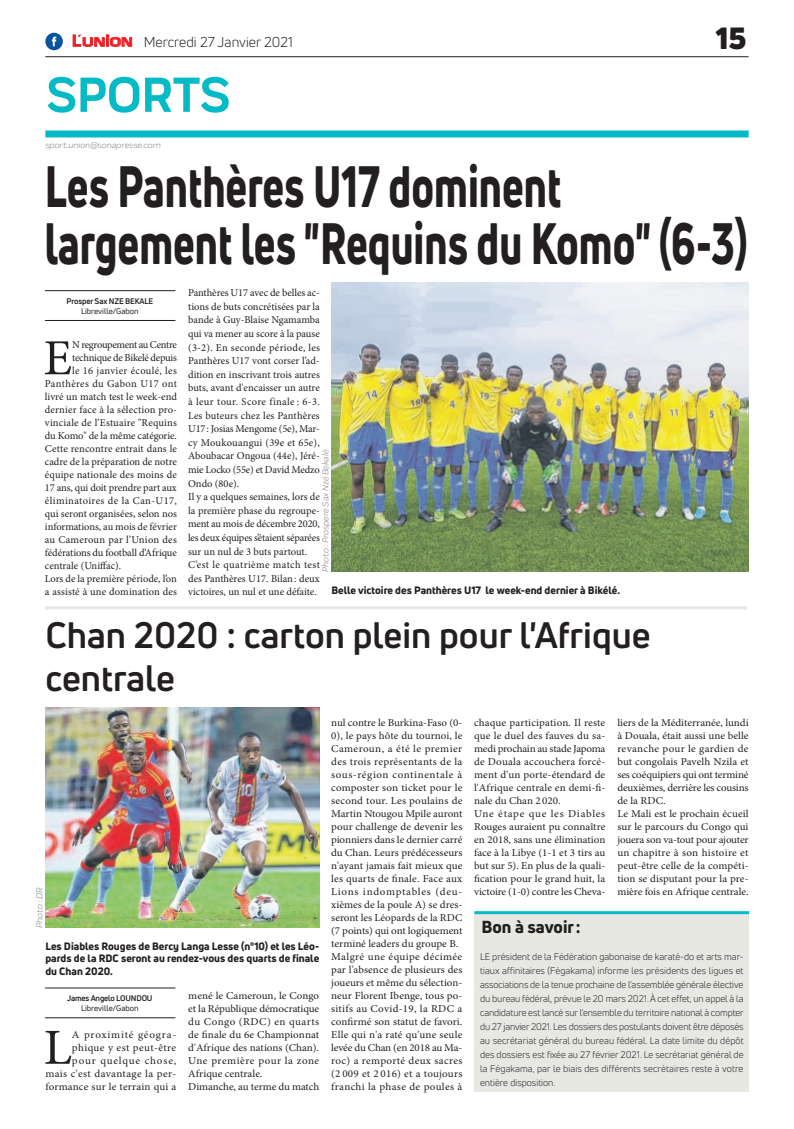
<style>
.page{position:relative;width:794px;height:1129px;background:#fff}
.page>*{position:absolute;margin:0;border:0;box-sizing:border-box;transform-origin:0 0}
.t1{font:800 57px/57px "Uni Neue";color:#231f20;scale:.72 1}
.t2{font:700 51px "Praktika";color:#03bac6}
.t3{font:50.5px "Minion Pro";color:#231f20}
.t4{font:50.5px "Minion Pro";color:#231f20;scale:1.05 1}
.t5{font:700 36px/43.2px "Uni Neue";color:#231f20}
.t6{font:900 30px "Uni Neue";color:#231f20}
.t7{font:800 17px "Uni Neue";color:#231f20}
.t8{font:14px "Uni Neue";color:#231f20}
.t9{font:10.5px/13px "Minion Pro";color:#231f20;scale:1.05 1}
.t10{font:10.5px/13.6px "Minion Pro";color:#231f20}
.t11{font:800 10.5px/12.6px "Uni Neue";color:#231f20;text-align:justify}
.t12{font:10.5px/13px "Minion Pro";letter-spacing:.035em;color:#231f20;text-align:right;scale:1.05 1}
.t13{font:10.5px "Minion Pro";letter-spacing:.025em;color:#231f20}
.t14{font:10.5px "Minion Pro";letter-spacing:.04em;color:#231f20}
.t15{font:10.5px "Minion Pro";letter-spacing:-.025em;color:#231f20}
.t16{font:10.5px "Minion Pro";letter-spacing:-.035em;color:#231f20}
.t17{font:10.5px "Minion Pro";letter-spacing:.03em;color:#231f20}
.t18{font:9.5px/14px "Uni Neue";color:#231f20;text-align:justify}
.t19{font:italic 9px "Praktika";color:#818386}
.t20{font:700 8px "Uni Neue";letter-spacing:-.02em;color:#231f20}
.t21{font:8px "Uni Neue";color:#231f20}
.s1{font-family:"Eurostile";font-weight:600;font-size:15px;color:#ee1d23}
.s2{font-family:"Eurostile";font-weight:600;font-size:11.4px;color:#ee1d23}
</style>
<div class="page">
<hr style="left:45px;top:56px;width:703px;height:1px;background:#231f20">
<div style="left:45px;top:130px;width:703px;height:7px;background:#03bac6"></div>
<svg style="left:72px;top:34px;width:60px;height:13px"></svg>
<div style="left:45px;top:33px;width:18px;height:17px;background:#08549e;border-radius:50%"></div>
<svg style="left:52px;top:37px;width:4px;height:9px"></svg>
<hr style="left:45px;top:320px;width:130px;height:1px;background:#231f20">
<hr style="left:45px;top:290px;width:130px;height:1px;background:#231f20">
<hr style="left:45px;top:1017px;width:130px;height:1px;background:#231f20">
<hr style="left:45px;top:987px;width:130px;height:1px;background:#231f20">
<div style="left:474px;top:914px;width:275px;height:177px;background:#e7e8e2"></div>
<hr style="left:474px;top:911px;width:275px;height:3px;background:#03bac6">
<img style="left:45px;top:707px;width:274px;height:220px">
<img style="left:331px;top:282px;width:417px;height:289px">
<hr style="left:45px;top:606px;width:702px;height:3px;background:#e7e8e2">
<h3 class="t8" style="left:72px;top:33px;width:222px"><span class="s1">L</span><span class="s2">UNION</span> Mercredi 27 Janvier 2021</h3>
<h2 class="t2" style="left:46px;top:54px;width:185px">SPORTS</h2>
<p class="t19" style="left:45px;top:139px;width:117px">sport.union@sonapresse.com</p>
<h3 class="t6" style="left:716px;top:17px;width:32px">15</h3>
<h1 class="t1" style="left:45px;top:157px;width:977px">Les Panthères U17 dominent largement les "Requins du Komo" (6-3)</h1>
<p class="t20" style="left:66px;top:295px;width:88px">Prosper Sax NZE BEKALE</p>
<p class="t21" style="left:81px;top:306px;width:59px">Libreville/Gabon</p>
<p class="t10" style="left:188px;top:286px;width:133px">Panthères U17 avec de belles ac&shy;tions de buts concrétisées par la bande à Guy-Blaise Ngamamba qui va mener au score à la pause (3-2). En seconde période, les<br>Panthères U17 vont corser l’ad&shy;dition en inscrivant trois autres buts, avant d'encaisser un autre à leur tour. Score finale : 6-3.<br>Les buteurs chez les Panthères<br>U17: Josias Mengome (5e), Mar&shy;cy Moukouangui (39e et 65e),<br>Aboubacar Ongoua (44e), Jéré&shy;mie Locko (55e) et David Medzo<br>Ondo (80e).<br>Il y a quelques semaines, lors de la première phase du regroupe&shy;ment au mois de décembre 2020, les deux équipes s’étaient séparées sur un nul de 3 buts partout.<br>C’est le quatrième match test des Panthères U17. Bilan: deux victoires, un nul et une défaite.</p>
<h3 class="t3" style="left:43px;top:324px;width:30px">E</h3>
<p class="t16" style="left:72px;top:338px;width:106px">N regroupement au Centre</p>
<p class="t15" style="left:72px;top:351px;width:106px">technique de Bikelé depuis</p>
<p class="t17" style="left:72px;top:364px;width:106px">le 16 janvier écoulé, les</p>
<p class="t13" style="left:45px;top:377px;width:133px">Panthères du Gabon U17 ont</p>
<p class="t10" style="left:45px;top:390px;width:133px">livré un match test le week-end</p>
<p class="t10" style="left:45px;top:403px;width:133px">dernier face à la sélection pro-</p>
<p class="t10" style="left:45px;top:416px;width:133px">vinciale de l’Estuaire "Requins</p>
<p class="t10" style="left:45px;top:429px;width:133px">du Komo" de la même catégorie.</p>
<p class="t10" style="left:45px;top:442px;width:133px">Cette rencontre entrait dans le</p>
<p class="t10" style="left:45px;top:455px;width:133px">cadre de la préparation de notre</p>
<p class="t10" style="left:45px;top:468px;width:133px">équipe nationale des moins de</p>
<p class="t10" style="left:45px;top:481px;width:133px">17 ans, qui doit prendre part aux</p>
<p class="t14" style="left:45px;top:494px;width:133px">éliminatoires de la Can-U17,</p>
<p class="t10" style="left:45px;top:507px;width:133px">qui seront organisées, selon nos</p>
<p class="t10" style="left:45px;top:520px;width:133px">informations, au mois de février</p>
<p class="t13" style="left:45px;top:533px;width:133px">au Cameroun par l’Union des</p>
<p class="t10" style="left:45px;top:546px;width:133px">fédérations du football d’Afrique</p>
<p class="t10" style="left:45px;top:559px;width:78px">centrale (Uniffac).</p>
<p class="t10" style="left:45px;top:572px;width:133px">Lors de la première période, l’on</p>
<p class="t10" style="left:45px;top:585px;width:133px">a assisté à une domination des</p>
<p class="t19" style="left:319px;top:571px;width:123px;rotate:-90deg">Photo : Prospere Sax Nzé Bekalé</p>
<p class="t11" style="left:331px;top:583px;width:290px">Belle victoire des Panthères U17 le week-end dernier à Bikélé.</p>
<h3 class="t5" style="left:45px;top:613px;width:607px">Chan 2020 : carton plein pour l'Afrique centrale</h3>
<p class="t19" style="left:33px;top:927px;width:41px;rotate:-90deg">Photo : DR</p>
<p class="t11" style="left:45px;top:939px;width:275px">Les Diables Rouges de Bercy Langa Lesse (n°10) et les Léo&shy;pards de la RDC seront au rendez-vous des quarts de finale du Chan 2020.</p>
<p class="t20" style="left:67px;top:992px;width:87px">James Angelo LOUNDOU</p>
<p class="t21" style="left:81px;top:1003px;width:59px">Libreville/Gabon</p>
<p class="t12" style="left:45px;top:1027px;width:126px">A proximité géogra&shy;phique y est peut-être<br>pour quelque chose,<br>mais c'est davantage la per&shy;formance sur le terrain qui a</p>
<h3 class="t4" style="left:43px;top:1013px;width:29px">L</h3>
<p class="t9" style="left:188px;top:988px;width:126px">mené le Cameroun, le Congo et la République démocratique du Congo (RDC) en quarts de finale du 6e Championnat d'Afrique des nations (Chan).<br>Une première pour la zone<br>Afrique centrale.<br>Dimanche, au terme du match</p>
<p class="t9" style="left:331px;top:715px;width:126px">nul contre le Burkina-Faso (0-<br>0), le pays hôte du tournoi, le<br>Cameroun, a été le premier des trois représentants de la sous-région continentale à composter son ticket pour le second tour. Les poulains de<br>Martin Ntougou Mpile auront pour challenge de devenir les pionniers dans le dernier carré du Chan. Leurs prédécesseurs n'ayant jamais fait mieux que les quarts de finale. Face aux<br>Lions indomptables (deu&shy;xièmes de la poule A) se dres&shy;seront les Léopards de la RDC (7 points) qui ont logiquement terminé leaders du groupe B.<br>Malgré une équipe décimée par l'absence de plusieurs des joueurs et même du sélection&shy;neur Florent Ibenge, tous po&shy;sitifs au Covid-19, la RDC a confirmé son statut de favori.<br>Elle qui n'a raté qu'une seule levée du Chan (en 2018 au Ma&shy;roc) a remporté deux sacres (2 009 et 2 016) et a toujours franchi la phase de poules à</p>
<p class="t9" style="left:474px;top:715px;width:126px">chaque participation. Il reste que le duel des fauves du sa&shy;medi prochain au stade Japoma de Douala accouchera forcé&shy;ment d'un porte-étendard de l'Afrique centrale en demi-fi&shy;nale du Chan 2 020.<br>Une étape que les Diables<br>Rouges auraient pu connaître en 2018, sans une élimination face à la Libye (1-1 et 3 tirs au but sur 5). En plus de la quali&shy;fication pour le grand huit, la victoire (1-0) contre les Cheva-</p>
<p class="t9" style="left:617px;top:715px;width:126px">liers de la Méditerranée, lundi à Douala, était aussi une belle revanche pour le gardien de but congolais Pavelh Nzila et ses coéquipiers qui ont terminé deuxièmes, derrière les cousins de la RDC.<br>Le Mali est le prochain écueil sur le parcours du Congo qui jouera son va-tout pour ajouter un chapitre à son histoire et peut-être celle de la compéti&shy;tion se disputant pour la pre&shy;mière fois en Afrique centrale.</p>
<h3 class="t7" style="left:481px;top:914px;width:101px">Bon à savoir:</h3>
<p class="t18" style="left:480px;top:949px;width:265px">LE président de la Fédération gabonaise de karaté-do et arts mar&shy;tiaux affinitaires (Fégakama) informe les présidents des ligues et associations de la tenue prochaine de l'assemblée générale élective du bureau fédéral, prévue le 20 mars 2021. À cet effet, un appel à la candidature est lancé sur l'ensemble du territoire national à compter du 27 janvier 2021. Les dossiers des postulants doivent être déposés au secrétariat général du bureau fédéral. La date limite du dépôt des dossiers est fixée au 27 février 2021. Le secrétariat général de la Fégakama, par le biais des différents secrétaires reste à votre entière disposition.</p>
</div>
